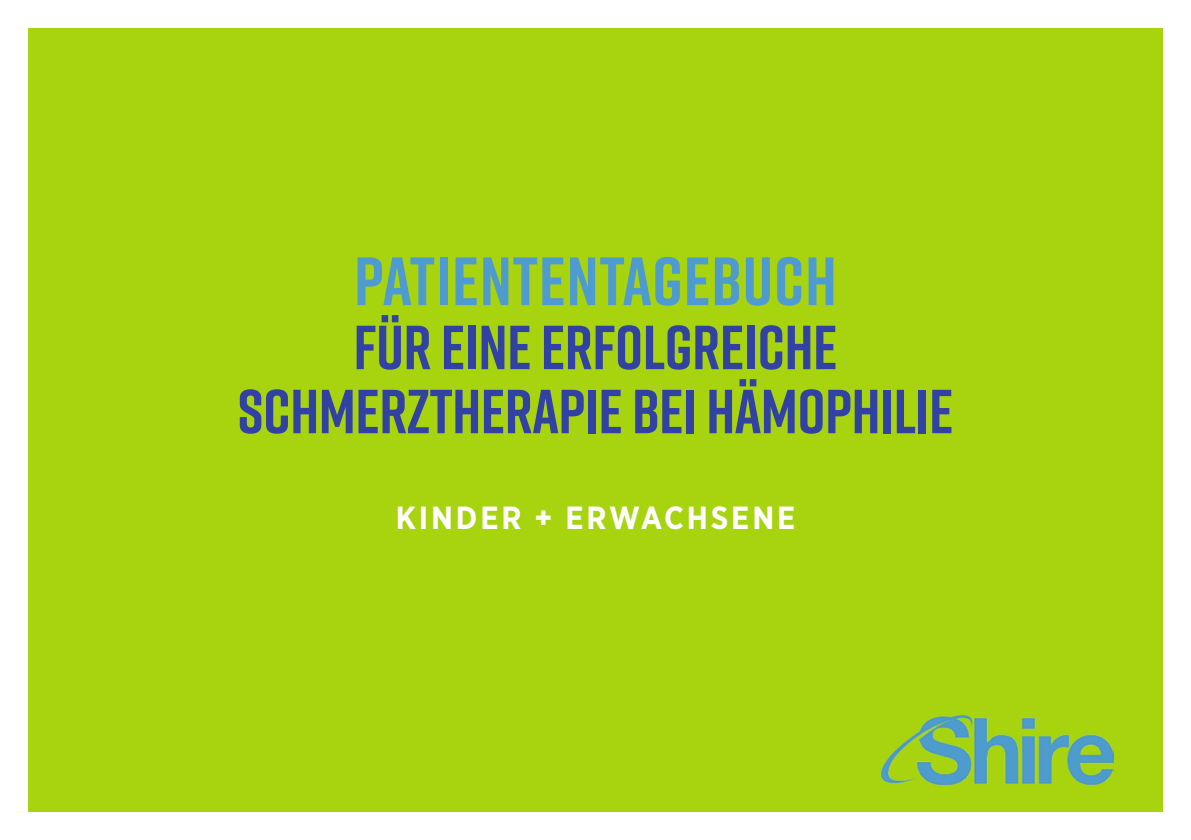
<style>
.page{position:relative;width:1191px;height:840px;background:#fff}
.page>*{position:absolute;margin:0;border:0;box-sizing:border-box;transform-origin:0 0}
.t1{font:700 68px "Rift";letter-spacing:.015em;color:#4e9bcf}
.t2{font:700 62px/64px "Rift";letter-spacing:-.005em;color:#3242a2;text-align:center}
.t3{font:700 32px "Gotham Narrow";letter-spacing:.09em;color:#fff}
</style>
<div class="page">
<div style="left:28px;top:28px;width:1134px;height:783px;background:#a7d30f"></div>
<img style="left:881px;top:715px;width:232px;height:69px">
<p class="t1" style="left:354px;top:232px;width:484px">PATIENTENTAGEBUCH</p>
<p class="t2" style="left:237px;top:314px;width:717px">FÜR EINE ERFOLGREICHE<br>SCHMERZTHERAPIE BEI HÄMOPHILIE</p>
<p class="t3" style="left:396px;top:497px;width:401px">KINDER + ERWACHSENE</p>
</div>
